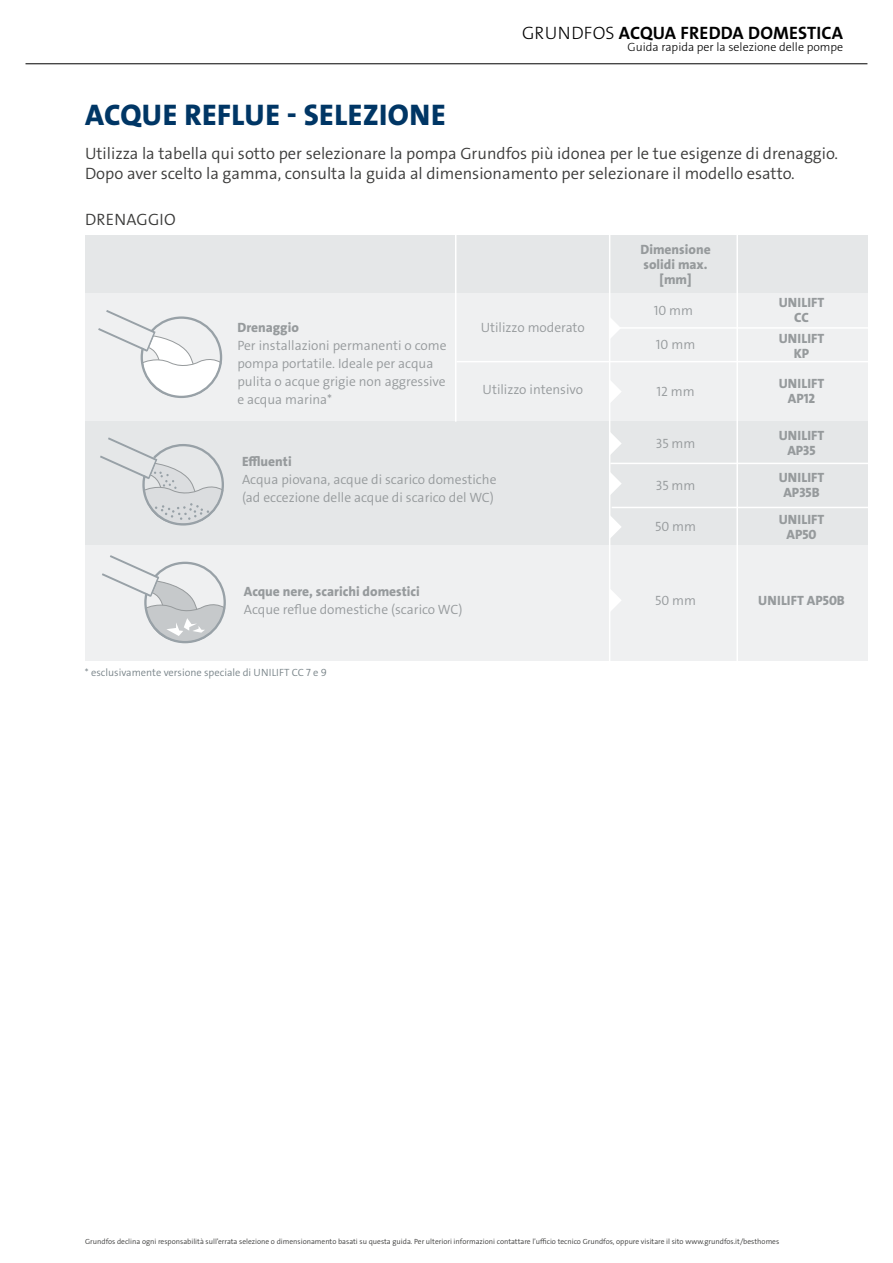
<style>
.page{position:relative;width:893px;height:1263px;background:#fff}
.page>*{position:absolute;margin:0;border:0;box-sizing:border-box;transform-origin:0 0}
.t1{font:30px "Grundfos The Sans V2 OT 8 XB";letter-spacing:.015em;color:#003665}
.t2{font:18px "Grundfos The Sans V2 OT 7 B";letter-spacing:.015em;color:#000}
.t3{font:16.5px/19.5px "Grundfos The Sans V2 OT 4 SL";color:#3b3b3a}
.t4{font:13.5px/18px "Grundfos The Sans V2 OT 4 SL";color:#969a9c}
.t5{font:13.5px/15px "Grundfos The Sans V2 OT 8 XB";color:#969a9c;text-align:center}
.t6{font:12px "Grundfos The Sans V2 OT 3 L";color:#000}
.t7{font:10.5px "Grundfos The Sans V2 OT 4 SL";color:#798489}
.t8{font:7.5px "Grundfos The Sans V2 OT 4 SL";color:#3b3b3a}
.s1{font-family:"Grundfos The Sans V2 OT 3 L"}
</style>
<div class="page">
<div style="left:85px;top:293px;width:782px;height:368px;background:#eff0f1"></div>
<div style="left:85px;top:421px;width:782px;height:123px;background:#e5e7e8"></div>
<div style="left:85px;top:236px;width:782px;height:57px;background:#e5e7e8"></div>
<hr style="left:455px;top:220px;width:1px;height:202px;background:#fff">
<hr style="left:457px;top:361px;width:430px;height:1px;background:#fff">
<hr style="left:609px;top:226px;width:1px;height:456px;background:#fff">
<hr style="left:736px;top:222px;width:2px;height:460px;background:#fff">
<hr style="left:610px;top:327px;width:283px;height:2px;background:#fff">
<svg style="left:610px;top:318px;width:9px;height:21px"></svg>
<svg style="left:610px;top:380px;width:11px;height:23px"></svg>
<hr style="left:610px;top:463px;width:283px;height:1px;background:#fff">
<hr style="left:612px;top:507px;width:281px;height:1px;background:#fff">
<svg style="left:610px;top:589px;width:11px;height:23px"></svg>
<svg style="left:610px;top:431px;width:12px;height:24px"></svg>
<svg style="left:98px;top:310px;width:124px;height:87px"></svg>
<svg style="left:100px;top:437px;width:124px;height:89px"></svg>
<svg style="left:102px;top:555px;width:123px;height:88px"></svg>
<svg style="left:610px;top:472px;width:12px;height:24px"></svg>
<svg style="left:610px;top:515px;width:11px;height:24px"></svg>
<hr style="left:26px;top:63px;width:841px;height:1px;background:#000">
<h2 class="t2" style="left:522px;top:21px;width:323px"><span class="s1">GRUNDFOS</span> ACQUA FREDDA DOMESTICA</h2>
<p class="t6" style="left:628px;top:39px;width:217px">Guida rapida per la selezione delle pompe</p>
<h1 class="t1" style="left:85px;top:95px;width:362px">ACQUE REFLUE - SELEZIONE</h1>
<p class="t3" style="left:85px;top:144px;width:755px">Utilizza la tabella qui sotto per selezionare la pompa Grundfos più idonea per le tue esigenze di drenaggio.<br>Dopo aver scelto la gamma, consulta la guida al dimensionamento per selezionare il modello esatto.</p>
<p class="t3" style="left:85px;top:210px;width:92px">DRENAGGIO</p>
<p class="t5" style="left:237px;top:320px;width:63px">Drenaggio</p>
<p class="t4" style="left:237px;top:336px;width:211px">Per installazioni permanenti o come pompa portatile. Ideale per acqua pulita o acque grigie non aggressive e acqua marina*</p>
<p class="t4" style="left:481px;top:318px;width:106px">Utilizzo moderato</p>
<p class="t4" style="left:483px;top:380px;width:102px">Utilizzo intensivo</p>
<p class="t5" style="left:242px;top:454px;width:51px">Effluenti</p>
<p class="t4" style="left:242px;top:471px;width:256px">Acqua piovana, acque di scarico domestiche (ad eccezione delle acque di scarico del WC)</p>
<p class="t5" style="left:244px;top:584px;width:178px">Acque nere, scarichi domestici</p>
<p class="t4" style="left:244px;top:600px;width:220px">Acque reflue domestiche (scarico WC)</p>
<p class="t7" style="left:85px;top:665px;width:243px">* esclusivamente versione speciale di UNILIFT CC 7 e 9</p>
<p class="t5" style="left:640px;top:242px;width:72px">Dimensione solidi max. [mm]</p>
<p class="t4" style="left:654px;top:301px;width:41px">10 mm</p>
<p class="t4" style="left:656px;top:336px;width:41px">10 mm</p>
<p class="t4" style="left:656px;top:382px;width:40px">12 mm</p>
<p class="t4" style="left:656px;top:434px;width:41px">35 mm</p>
<p class="t4" style="left:656px;top:476px;width:41px">35 mm</p>
<p class="t4" style="left:655px;top:518px;width:42px">50 mm</p>
<p class="t5" style="left:779px;top:295px;width:47px">UNILIFT<br>CC</p>
<p class="t5" style="left:779px;top:331px;width:47px">UNILIFT<br>KP</p>
<p class="t5" style="left:779px;top:376px;width:47px">UNILIFT<br>AP12</p>
<p class="t5" style="left:779px;top:428px;width:47px">UNILIFT<br>AP35</p>
<p class="t5" style="left:779px;top:470px;width:47px">UNILIFT<br>AP35B</p>
<p class="t5" style="left:779px;top:512px;width:47px">UNILIFT<br>AP50</p>
<p class="t4" style="left:655px;top:592px;width:42px">50 mm</p>
<p class="t5" style="left:758px;top:593px;width:88px">UNILIFT AP50B</p>
<p class="t8" style="left:85px;top:1236px;width:696px">Grundfos declina ogni responsabilità sull’errata selezione o dimensionamento basati su questa guida. Per ulteriori informazioni contattare l’ufficio tecnico Grundfos, oppure visitare il sito www.grundfos.it/besthomes</p>
</div>
